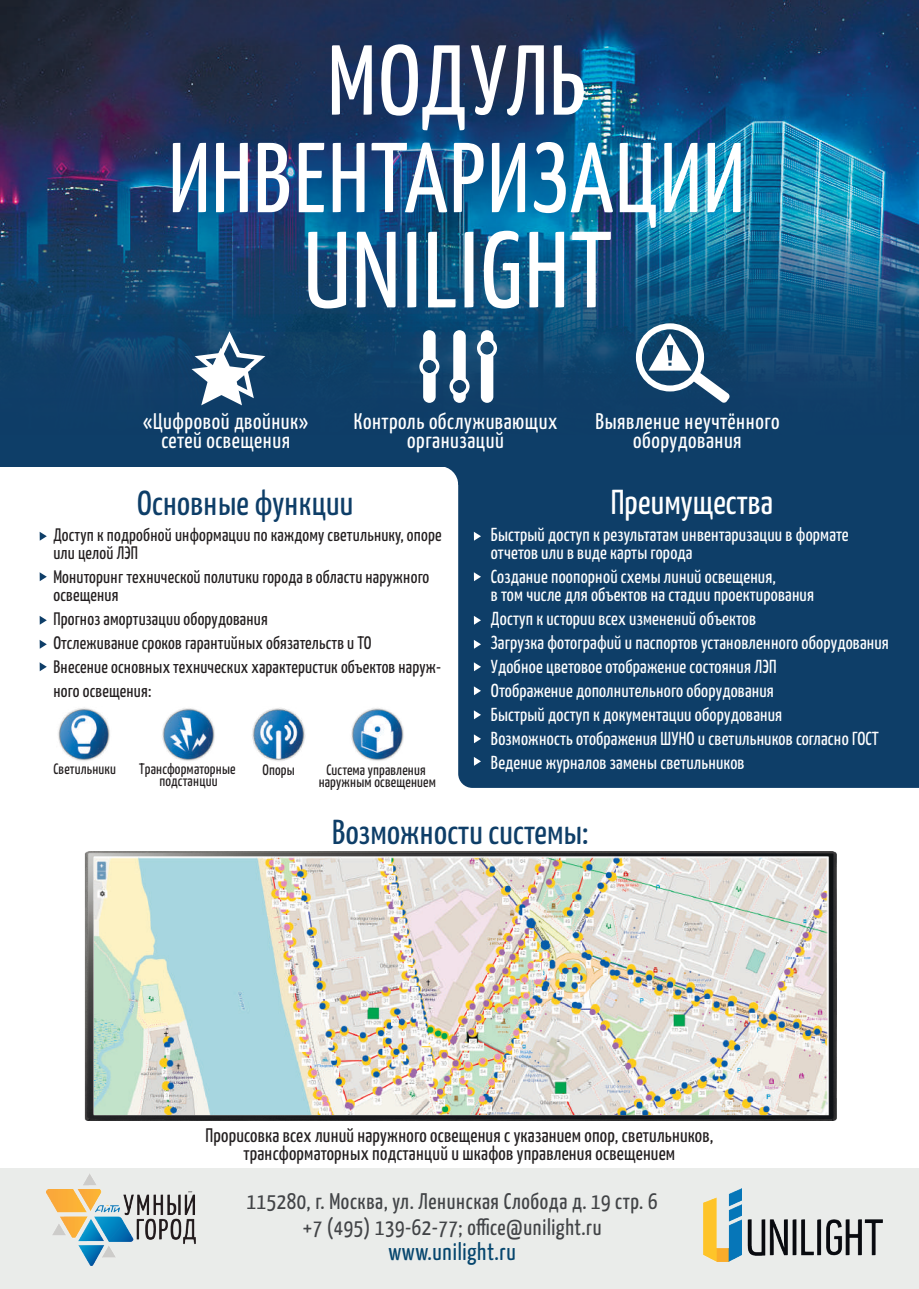
<style>
.page{position:relative;width:919px;height:1289px;background:#fff}
.page>*{position:absolute;margin:0;border:0;box-sizing:border-box;transform-origin:0 0}
.t1{font:34.5px "Yanone Kaffeesatz";letter-spacing:.005em;color:#0e3e68}
.t2{font:34.5px "Yanone Kaffeesatz";letter-spacing:.005em;color:#fff}
.t3{font:24px "Yanone Kaffeesatz";letter-spacing:.025em;color:#06466e}
.t4{font:22.5px/19.5px "Yanone Kaffeesatz";letter-spacing:.025em;color:#fff;text-align:center}
.t5{font:22.5px/25.5px "Yanone Kaffeesatz";letter-spacing:.025em;color:#424447;text-align:center}
.t6{font:19.5px/18px "Yanone Kaffeesatz";letter-spacing:.01em;color:#231f20;text-align:center}
.t7{font:18.75px/24px "Yanone Kaffeesatz";letter-spacing:.01em;color:#fff}
.t8{font:18px/24px "Yanone Kaffeesatz";letter-spacing:.01em;color:#231f20}
.t9{font:15px/12px "Yanone Kaffeesatz";letter-spacing:.01em;color:#231f20;text-align:center}
</style>
<div class="page">
<div style="left:0;top:1168px;width:918px;height:120px;background:#eaecea"></div>
<img style="left:0;top:0;width:918px;height:218px">
<div style="left:458px;top:466px;width:460px;height:322px;background:#0e3e68"></div>
<img style="left:85px;top:852px;width:751px;height:268px">
<img style="left:94px;top:857px;width:733px;height:257px">
<img style="left:46px;top:1174px;width:150px;height:91px">
<img style="left:703px;top:1188px;width:179px;height:72px">
<svg style="left:0;top:218px;width:918px;height:248px;background:#114973"></svg>
<img style="left:162px;top:708px;width:53px;height:53px">
<img style="left:252px;top:708px;width:54px;height:53px">
<img style="left:58px;top:707px;width:52px;height:54px">
<img style="left:351px;top:708px;width:53px;height:53px">
<svg style="left:40px;top:532px;width:7px;height:8px"></svg>
<svg style="left:40px;top:616px;width:7px;height:8px"></svg>
<svg style="left:40px;top:640px;width:7px;height:8px"></svg>
<svg style="left:40px;top:662px;width:7px;height:9px"></svg>
<svg style="left:40px;top:572px;width:7px;height:9px"></svg>
<svg style="left:474px;top:532px;width:7px;height:8px"></svg>
<svg style="left:474px;top:572px;width:7px;height:9px"></svg>
<svg style="left:474px;top:616px;width:7px;height:8px"></svg>
<svg style="left:474px;top:640px;width:7px;height:8px"></svg>
<svg style="left:474px;top:662px;width:7px;height:9px"></svg>
<svg style="left:474px;top:686px;width:7px;height:9px"></svg>
<svg style="left:474px;top:710px;width:7px;height:9px"></svg>
<svg style="left:474px;top:734px;width:7px;height:9px"></svg>
<svg style="left:474px;top:757px;width:7px;height:8px"></svg>
<svg style="left:332px;top:45px;width:40px;height:70px"></svg>
<svg style="left:381px;top:44px;width:83px;height:86px"></svg>
<svg style="left:471px;top:45px;width:72px;height:70px"></svg>
<svg style="left:553px;top:45px;width:30px;height:70px"></svg>
<svg style="left:173px;top:143px;width:33px;height:69px"></svg>
<svg style="left:216px;top:143px;width:32px;height:69px"></svg>
<svg style="left:258px;top:143px;width:31px;height:69px"></svg>
<svg style="left:299px;top:143px;width:25px;height:69px"></svg>
<svg style="left:333px;top:143px;width:31px;height:69px"></svg>
<img style="left:371px;top:143px;width:76px;height:69px">
<svg style="left:454px;top:143px;width:29px;height:69px"></svg>
<svg style="left:492px;top:143px;width:33px;height:69px"></svg>
<svg style="left:533px;top:142px;width:80px;height:71px"></svg>
<img style="left:619px;top:143px;width:36px;height:85px">
<svg style="left:664px;top:143px;width:33px;height:69px"></svg>
<svg style="left:707px;top:143px;width:33px;height:69px"></svg>
<svg style="left:308px;top:232px;width:38px;height:76px"></svg>
<svg style="left:357px;top:232px;width:38px;height:75px"></svg>
<svg style="left:407px;top:232px;width:9px;height:75px"></svg>
<svg style="left:428px;top:232px;width:27px;height:75px"></svg>
<svg style="left:464px;top:232px;width:9px;height:75px"></svg>
<svg style="left:484px;top:231px;width:35px;height:77px"></svg>
<svg style="left:529px;top:232px;width:35px;height:75px"></svg>
<svg style="left:572px;top:232px;width:38px;height:75px"></svg>
<svg style="left:477px;top:330px;width:20px;height:73px"></svg>
<svg style="left:449px;top:330px;width:20px;height:73px"></svg>
<svg style="left:419px;top:330px;width:20px;height:73px"></svg>
<svg style="left:191px;top:326px;width:80px;height:79px"></svg>
<div style="left:636px;top:323px;width:68px;height:68px;border:6px solid #fff;border-radius:50%"></div>
<svg style="left:648px;top:333px;width:82px;height:70px"></svg>
<svg style="left:439px;top:455px;width:30px;height:30px"></svg>
<p class="t4" style="left:143px;top:410px;width:166px">«Цифровой двойник» сетей освещения</p>
<p class="t4" style="left:354px;top:410px;width:205px">Контроль обслуживающих организаций</p>
<p class="t4" style="left:595px;top:410px;width:185px">Выявление неучтённого оборудования</p>
<h1 class="t1" style="left:137px;top:478px;width:217px">Основные функции</h1>
<p class="t8" style="left:53px;top:525px;width:390px;line-height:18px">Доступ к подробной информации по каждому светильнику, опоре или целой ЛЭП</p>
<p class="t8" style="left:53px;top:567px;width:377px;line-height:18px">Мониторинг технической политики города в области наружного освещения</p>
<p class="t8" style="left:53px;top:606px;width:389px">Прогноз амортизации оборудования<br>Отслеживание сроков гарантийных обязательств и ТО<br>Внесение основных технических характеристик объектов наруж&shy;ного освещения:</p>
<p class="t9" style="left:139px;top:762px;width:98px">Трансформаторные подстанции</p>
<p class="t9" style="left:53px;top:762px;width:64px">Светильники</p>
<p class="t9" style="left:262px;top:762px;width:34px">Опоры</p>
<p class="t9" style="left:319px;top:762px;width:119px">Система управления наружным освещением</p>
<h1 class="t2" style="left:610px;top:477px;width:164px">Преимущества</h1>
<p class="t7" style="left:491px;top:524px;width:359px;line-height:18px">Быстрый доступ к результатам инвентаризации в формате отчетов или в виде карты города</p>
<p class="t7" style="left:491px;top:566px;width:325px;line-height:18px">Создание поопорной схемы линий освещения,<br>в том числе для объектов на стадии проектирования</p>
<p class="t7" style="left:491px;top:605px;width:399px">Доступ к истории всех изменений объектов<br>Загрузка фотографий и паспортов установленного оборудования Удобное цветовое отображение состояния ЛЭП<br>Отображение дополнительного оборудования<br>Быстрый доступ к документации оборудования<br>Возможность отображения ШУНО и светильников согласно ГОСТ Ведение журналов замены светильников</p>
<h1 class="t1" style="left:332px;top:807px;width:258px">Возможности системы:</h1>
<p class="t6" style="left:205px;top:1124px;width:509px">Прорисовка всех линий наружного освещения с указанием опор, светильников, трансформаторных подстанций и шкафов управления освещением</p>
<p class="t5" style="left:247px;top:1186px;width:412px">115280, г. Москва, ул. Ленинская Слобода д. 19 стр. 6 +7 (495) 139-62-77; office@unilight.ru</p>
<p class="t3" style="left:388px;top:1234px;width:129px">www.unilight.ru</p>
</div>
